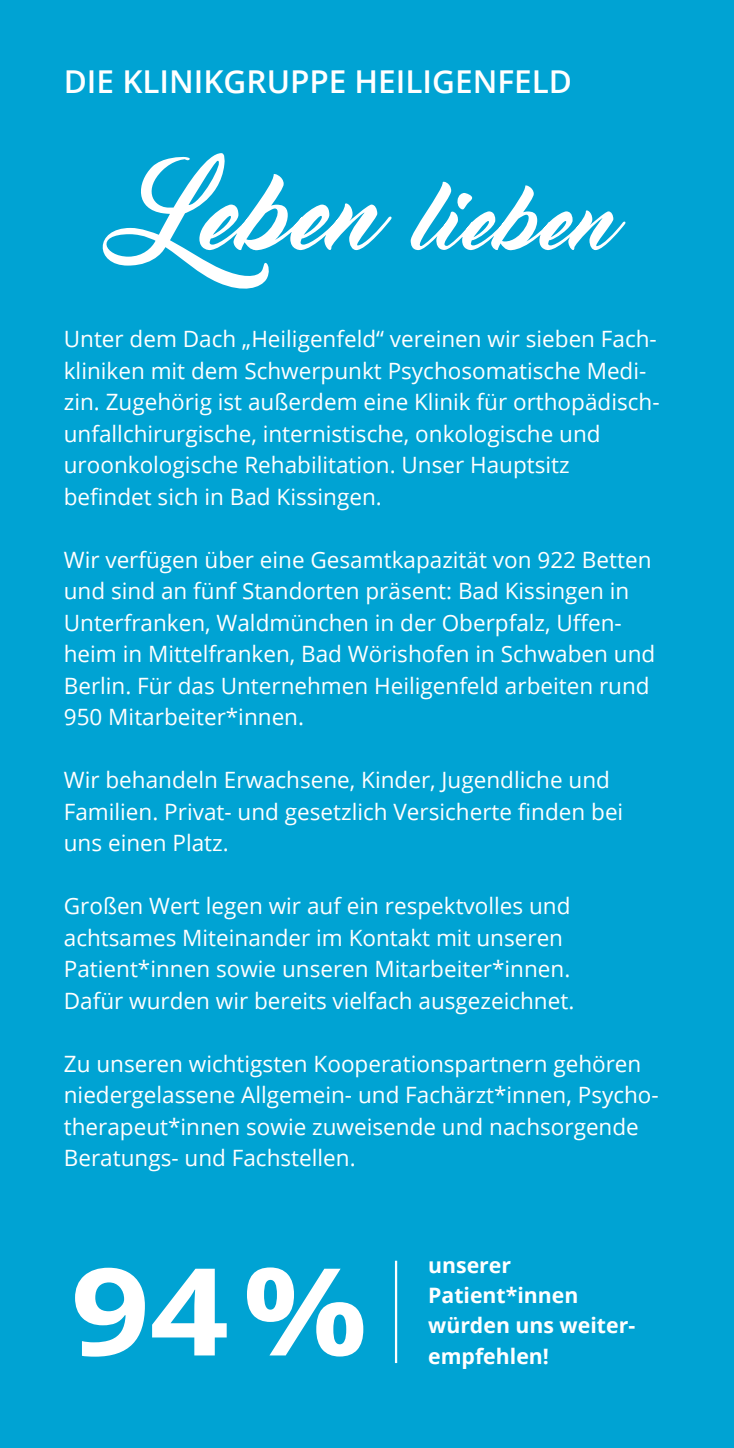
<style>
.page{position:relative;width:734px;height:1448px;background:#fff}
.page>*{position:absolute;margin:0;border:0;box-sizing:border-box;transform-origin:0 0}
.t1{font:700 121.5px "Open Sans";color:#fff;scale:1.14 1}
.t2{font:600 31.5px "Open Sans";color:#fff}
.t3{font:22.5px/31.5px "Open Sans";color:#fff}
.t4{font:700 21.15px/30.4px "Open Sans";color:#fff}
</style>
<div class="page">
<div style="left:0;top:0;width:733px;height:1448px;background:#00a3d3"></div>
<svg style="left:102px;top:153px;width:524px;height:136px"></svg>
<hr style="left:395px;top:1261px;width:2px;height:102px;background:#fff">
<h2 class="t2" style="left:64px;top:60px;width:509px">DIE KLINIKGRUPPE HEILIGENFELD</h2>
<p class="t3" style="left:64px;top:323px;width:597px">Unter dem Dach „Heiligenfeld“ vereinen wir sieben Fach&shy;kliniken mit dem Schwerpunkt Psychosomatische Medi&shy;zin. Zugehörig ist außerdem eine Klinik für orthopädisch&shy;unfallchirurgische, internistische, onkologische und uroonkologische Rehabilitation. Unser Hauptsitz befindet sich in Bad Kissingen.</p>
<p class="t3" style="left:64px;top:543px;width:593px">Wir verfügen über eine Gesamtkapazität von 922 Betten und sind an fünf Standorten präsent: Bad Kissingen in Unterfranken, Waldmünchen in der Oberpfalz, Uffen&shy;heim in Mittelfranken, Bad Wörishofen in Schwaben und Berlin. Für das Unternehmen Heiligenfeld arbeiten rund 950 Mitarbeiter*innen.</p>
<p class="t3" style="left:64px;top:764px;width:561px">Wir behandeln Erwachsene, Kinder, Jugendliche und<br>Familien. Privat- und gesetzlich Versicherte finden bei uns einen Platz.</p>
<p class="t3" style="left:64px;top:890px;width:512px">Großen Wert legen wir auf ein respektvolles und achtsames Miteinander im Kontakt mit unseren Patient*innen sowie unseren Mitarbeiter*innen.<br>Dafür wurden wir bereits vielfach ausgezeichnet.</p>
<p class="t3" style="left:64px;top:1047px;width:596px">Zu unseren wichtigsten Kooperationspartnern gehören niedergelassene Allgemein- und Fachärzt*innen, Psycho&shy;therapeut*innen sowie zuweisende und nachsorgende Beratungs- und Fachstellen.</p>
<h1 class="t1" style="left:71px;top:1225px;width:262px">94%</h1>
<p class="t4" style="left:428px;top:1249px;width:208px">unserer<br>Patient*innen würden uns weiter&shy;empfehlen!</p>
</div>
